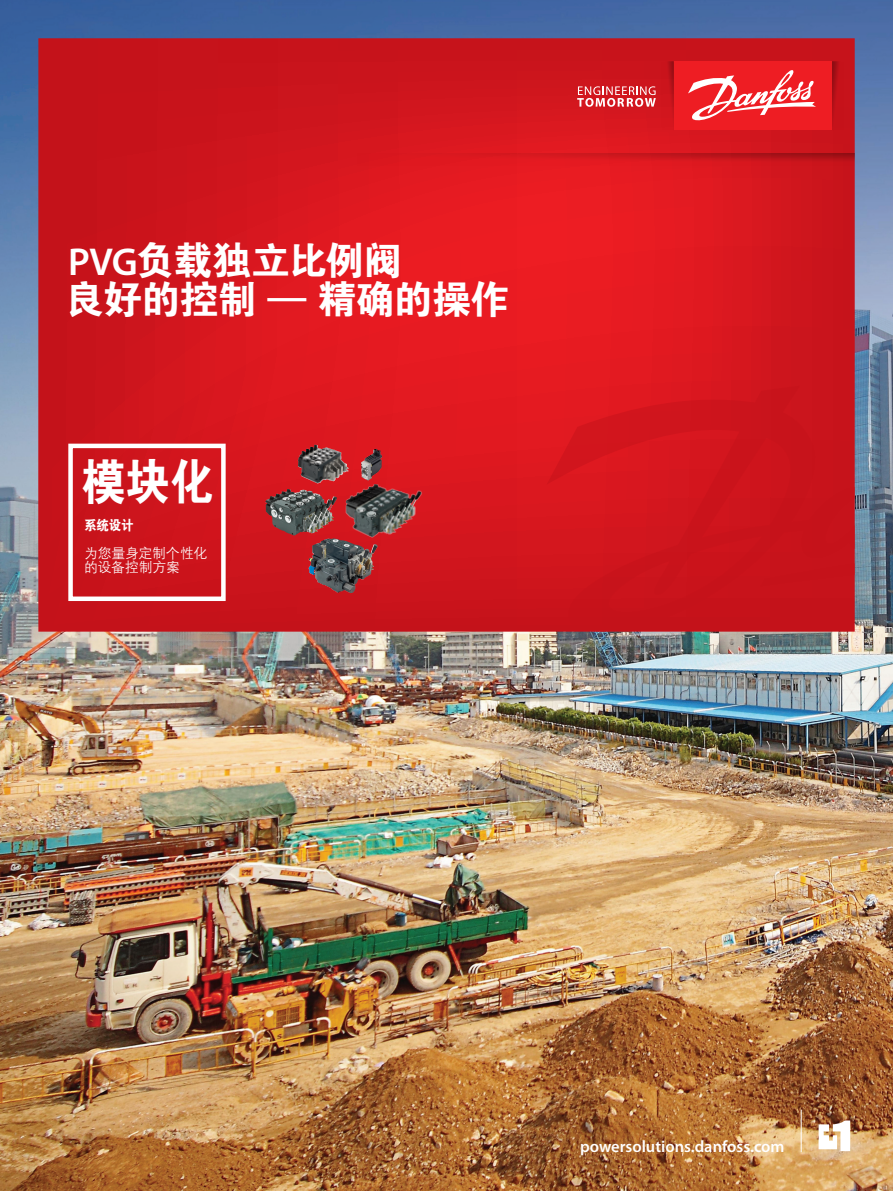
<style>
.page{position:relative;width:893px;height:1191px;background:#fff}
.page>*{position:absolute;margin:0;border:0;box-sizing:border-box;transform-origin:0 0}
.t1{font:49.5px "FZDHTJW GB1 0";color:#fff;scale:.9 1}
.t2{font:39px/39px "FZDHTJW GB1 0";letter-spacing:-.02em;color:#fff}
.t3{font:600 16.5px "Myriad Pro";color:#fff}
.t4{font:13.8px/13.8px "FZZDXJW GB1 0";letter-spacing:-.01em;color:#fff}
.t5{font:13.8px "FZDHTJW GB1 0";color:#fff;scale:.9 1}
.s1{font-family:"Myriad Pro";font-weight:600}
</style>
<div class="page">
<img style="left:0;top:0;width:893px;height:1191px">
<svg style="left:38px;top:38px;width:817px;height:593px"></svg>
<svg style="left:546px;top:370px;width:308px;height:261px;fill:#cc141c"></svg>
<div style="left:68px;top:443px;width:158px;height:158px;border:4px solid #fff"></div>
<svg style="left:358px;top:153px;width:497px;height:13px"></svg>
<svg style="left:832px;top:61px;width:12px;height:69px"></svg>
<div style="left:674px;top:61px;width:158px;height:69px;background:#ee1d23"></div>
<svg style="left:577px;top:61px;width:97px;height:69px"></svg>
<svg style="left:688px;top:70px;width:128px;height:51px"></svg>
<hr style="left:801px;top:1109px;width:1px;height:43px;background:#fff">
<img style="left:298px;top:444px;width:17px;height:30px">
<svg style="left:281px;top:489px;width:7px;height:5px"></svg>
<img style="left:345px;top:483px;width:77px;height:56px">
<img style="left:309px;top:538px;width:63px;height:55px">
<img style="left:361px;top:449px;width:21px;height:31px">
<svg style="left:819px;top:1120px;width:31px;height:31px"></svg>
<h2 class="t2" style="left:65px;top:242px;width:446px"><span class="s1">PVG</span>负载独立比例阀<br>良好的控制 — 精确的操作</h2>
<h1 class="t1" style="left:81px;top:455px;width:149px">模块化</h1>
<p class="t5" style="left:84px;top:518px;width:57px">系统设计</p>
<p class="t4" style="left:84px;top:546px;width:125px">为您量身定制个性化的设备控制方案</p>
<p class="t3" style="left:580px;top:1136px;width:206px">powersolutions.danfoss.com</p>
</div>
